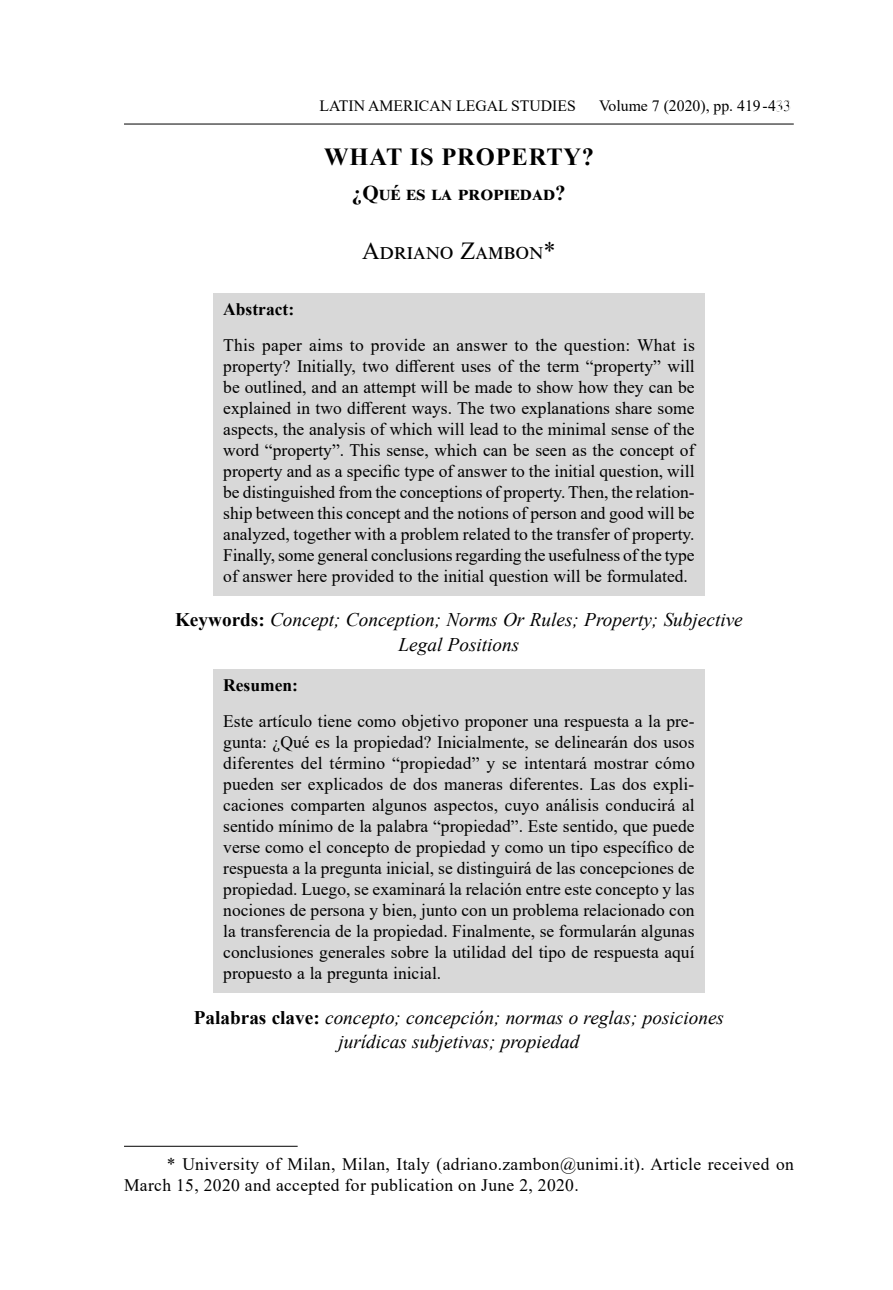
<style>
.page{position:relative;width:893px;height:1290px;background:#fff}
.page>*{position:absolute;margin:0;border:0;box-sizing:border-box;transform-origin:0 0}
.t1{font:700 24.5px "Times New Roman";letter-spacing:.035em;color:#000}
.t2{font:24.5px "Times New Roman";letter-spacing:.075em;color:#000}
.t3{font:700 21px "Times New Roman";letter-spacing:.025em;color:#000}
.t4{font:italic 19.25px/24.5px "Times New Roman";color:#000;text-align:center}
.t5{font:17.5px/21px "Times New Roman";letter-spacing:.02em;color:#000;text-align:justify}
.t6{font:700 17.5px "Times New Roman";color:#000}
.t7{font:15.75px "Times New Roman";color:#000}
.s1{font-style:inherit}
.s2{color:#fff}
.s3{font-weight:700;font-style:normal}
</style>
<div class="page">
<hr style="left:124px;top:124px;width:670px;height:1px;background:#000">
<div style="left:213px;top:293px;width:491px;height:35px;background:#d8d8d8"></div>
<div style="left:213px;top:329px;width:491px;height:266px;background:#d8d8d8"></div>
<div style="left:213px;top:669px;width:491px;height:36px;background:#d8d8d8"></div>
<div style="left:213px;top:705px;width:491px;height:288px;background:#d8d8d8"></div>
<hr style="left:124px;top:1146px;width:174px;height:1px;background:#000">
<p class="t7" style="left:320px;top:94px;width:258px">LATIN AMERICAN LEGAL STUDIES</p>
<p class="t7" style="left:599px;top:94px;width:194px">Volume 7 (2020), p<span class="s1">p</span>. 419 - 4<span class="s2">20</span>33</p>
<h1 class="t1" style="left:324px;top:140px;width:271px">WHAT IS PROPERTY?</h1>
<p class="t3" style="left:352px;top:178px;width:215px">¿Qué es la propiedad?</p>
<h1 class="t2" style="left:362px;top:234px;width:195px">Adriano Zambon<sup>1</sup>*</h1>
<p class="t6" style="left:223px;top:296px;width:72px">Abstract:</p>
<p class="t5" style="left:223px;top:334px;width:473px">This paper aims to provide an answer to the question: What is property? Initially, two different uses of the term “property” will be outlined, and an attempt will be made to show how they can be explained in two different ways. The two explanations share some aspects, the analysis of which will lead to the minimal sense of the word “property”. This sense, which can be seen as the concept of property and as a specific type of answer to the initial question, will be distinguished from the conceptions of property. Then, the relation&shy;ship between this concept and the notions of person and good will be analyzed, together with a problem related to the transfer of property.<br>Finally, some general conclusions regarding the usefulness of the type of answer here provided to the initial question will be formulated.</p>
<p class="t4" style="left:175px;top:607px;width:569px"><span class="s3">Keywords:</span> Concept; Conception; Norms Or Rules; Property; Subjective<br>Legal Positions</p>
<p class="t6" style="left:223px;top:673px;width:76px">Resumen:</p>
<p class="t5" style="left:223px;top:710px;width:473px">Este artículo tiene como objetivo proponer una respuesta a la pre&shy;gunta: ¿Qué es la propiedad? Inicialmente, se delinearán dos usos diferentes del término “propiedad” y se intentará mostrar cómo pueden ser explicados de dos maneras diferentes. Las dos expli&shy;caciones comparten algunos aspectos, cuyo análisis conducirá al sentido mínimo de la palabra “propiedad”. Este sentido, que puede verse como el concepto de propiedad y como un tipo específico de respuesta a la pregunta inicial, se distinguirá de las concepciones de propiedad. Luego, se examinará la relación entre este concepto y las nociones de persona y bien, junto con un problema relacionado con la transferencia de la propiedad. Finalmente, se formularán algunas conclusiones generales sobre la utilidad del tipo de respuesta aquí propuesto a la pregunta inicial.</p>
<p class="t4" style="left:194px;top:1004px;width:532px"><span class="s3">Palabras clave:</span> concepto; concepción; normas o reglas; posiciones jurídicas subjetivas; propiedad</p>
<p class="t5" style="left:124px;top:1153px;width:671px;text-indent:25px"><span class="s2">1</span> * University of Milan, Milan, Italy (adriano.zambon@unimi.it). Article received on<br>March 15, 2020 and accepted for publication on June 2, 2020.</p>
</div>
